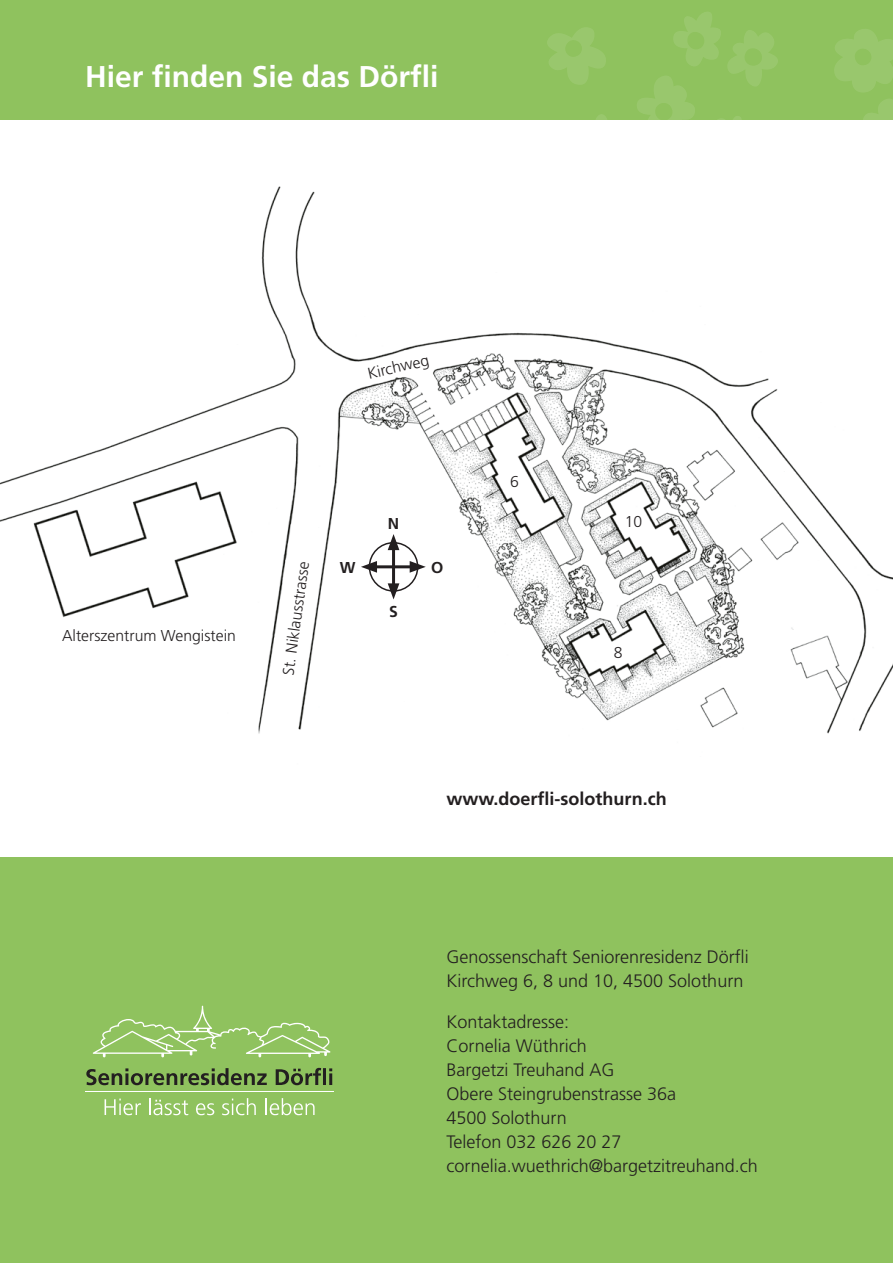
<style>
.page{position:relative;width:893px;height:1263px;background:#fff}
.page>*{position:absolute;margin:0;border:0;box-sizing:border-box;transform-origin:0 0}
.t1{font:700 30px "Frutiger";color:#fff}
.t2{font:300 18px/24px "Frutiger";color:#231f20}
.t3{font:700 18px "Frutiger";color:#231f20}
.t4{font:300 15.75px "Frutiger";color:#231f20}
.t5{font:700 15.75px "Frutiger";color:#231f20}
</style>
<div class="page">
<div style="left:0;top:0;width:893px;height:119px;background:#8fc25e"></div>
<svg style="left:545px;top:12px;width:348px;height:108px"></svg>
<div style="left:0;top:858px;width:893px;height:405px;background:#8fc25e"></div>
<hr style="left:85px;top:1091px;width:249px;height:1px;background:#fff">
<svg style="left:86px;top:1068px;width:246px;height:17px"></svg>
<svg style="left:105px;top:1098px;width:36px;height:17px"></svg>
<svg style="left:149px;top:1098px;width:39px;height:17px"></svg>
<svg style="left:196px;top:1103px;width:18px;height:12px"></svg>
<svg style="left:222px;top:1098px;width:34px;height:17px"></svg>
<svg style="left:266px;top:1098px;width:49px;height:17px"></svg>
<svg style="left:93px;top:1006px;width:237px;height:51px"></svg>
<img style="left:0;top:186px;width:893px;height:548px">
<div style="left:338px;top:504px;width:117px;height:137px;background:#fff"></div>
<div style="left:369px;top:542px;width:49px;height:50px;border:2px solid #231f20;border-radius:50%"></div>
<hr style="left:392px;top:567px;width:3px;height:22px;background:#231f20">
<svg style="left:388px;top:583px;width:11px;height:16px"></svg>
<hr style="left:392px;top:544px;width:3px;height:23px;background:#231f20">
<svg style="left:388px;top:534px;width:11px;height:16px"></svg>
<hr style="left:371px;top:565px;width:23px;height:3px;background:#231f20">
<svg style="left:361px;top:561px;width:16px;height:12px"></svg>
<hr style="left:393px;top:565px;width:22px;height:3px;background:#231f20">
<svg style="left:410px;top:561px;width:16px;height:12px"></svg>
<h1 class="t1" style="left:85px;top:59px;width:355px">Hier finden Sie das Dörfli</h1>
<p class="t4" style="left:62px;top:626px;width:175px">Alterszentrum Wengistein</p>
<p class="t4" style="left:366px;top:365px;width:64px;rotate:-13deg">Kirchweg</p>
<p class="t4" style="left:279px;top:673px;width:116px;rotate:-82deg">St. Niklausstrasse</p>
<p class="t5" style="left:388px;top:514px;width:13px">N</p>
<p class="t5" style="left:340px;top:558px;width:17px">W</p>
<p class="t5" style="left:431px;top:558px;width:14px">O</p>
<p class="t5" style="left:389px;top:602px;width:10px">S</p>
<p class="t4" style="left:510px;top:472px;width:10px">6</p>
<p class="t4" style="left:625px;top:513px;width:19px">10</p>
<p class="t4" style="left:614px;top:643px;width:10px">8</p>
<p class="t3" style="left:446px;top:788px;width:222px">www.doerfli-solothurn.ch</p>
<p class="t2" style="left:446px;top:945px;width:304px">Genossenschaft Seniorenresidenz Dörfli<br>Kirchweg 6, 8 und 10, 4500 Solothurn</p>
<p class="t2" style="left:446px;top:1010px;width:313px">Kontaktadresse:<br>Cornelia Wüthrich<br>Bargetzi Treuhand AG<br>Obere Steingrubenstrasse 36a<br>4500 Solothurn<br>Telefon 032 626 20 27 cornelia.wuethrich@bargetzitreuhand.ch</p>
</div>
